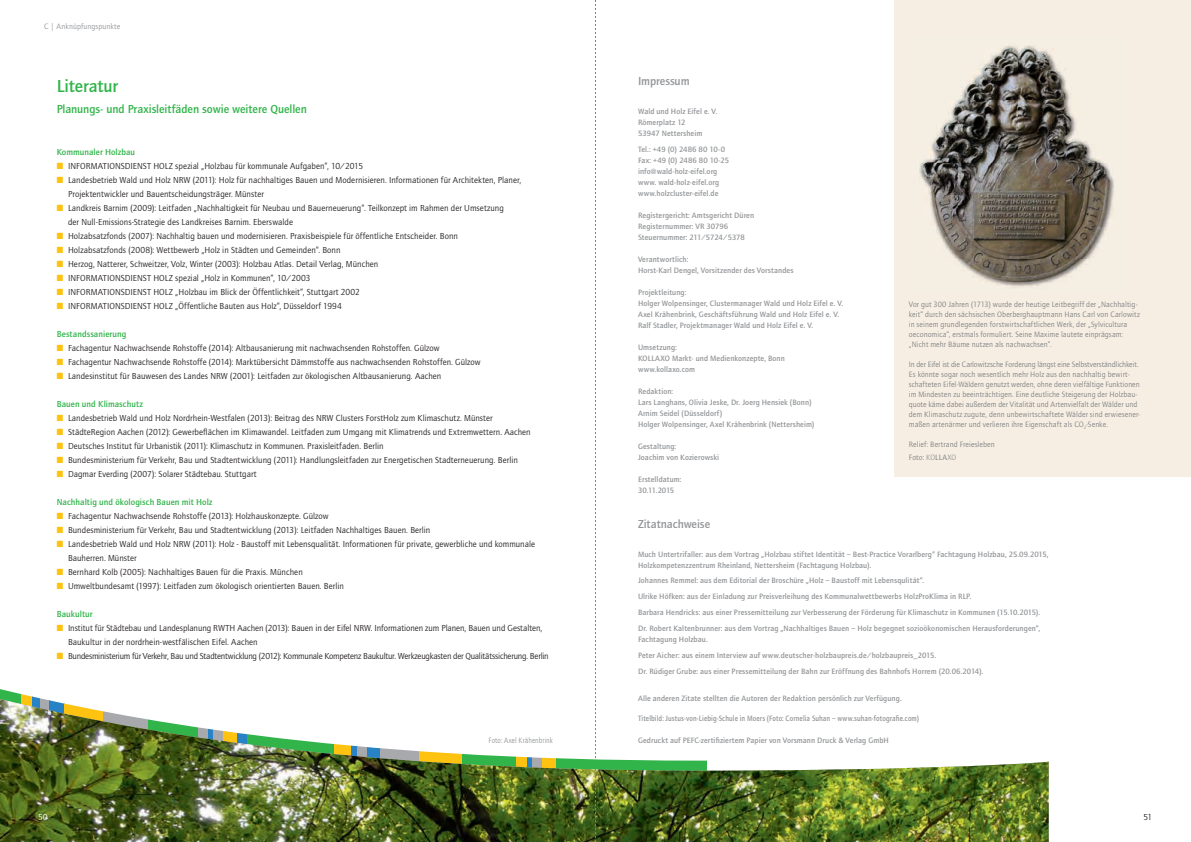
<style>
.page{position:relative;width:1191px;height:842px;background:#fff}
.page>*{position:absolute;margin:0;border:0;box-sizing:border-box;transform-origin:0 0}
.t1{font:500 18px "Quay Sans EF";color:#31b44a}
.t2{font:500 12px "Quay Sans EF";letter-spacing:-.005em;color:#31b44a}
.t3{font:500 12px "Quay Sans EF";letter-spacing:-.005em;color:#939598}
.t4{font:9px/14px "Quay Sans EF";letter-spacing:.005em;color:#231f20}
.t5{font:9px "Quay Sans EF";letter-spacing:-.025em;color:#231f20}
.t6{font:500 9px "Quay Sans EF";letter-spacing:.005em;color:#31b44a}
.t7{font:9px "Quay Sans EF";color:#fff}
.t8{font:500 8px/11px "Quay Sans EF";letter-spacing:.01em;color:#939598}
.t9{font:8px/10px "Quay Sans EF";letter-spacing:.01em;color:#808285}
.t10{font:500 8px "Quay Sans EF";letter-spacing:.01em;color:#939598;scale:.9 1}
.t11{font:8px "Quay Sans EF";letter-spacing:.01em;color:#939598;scale:.9 1}
.t12{font:8px "Quay Sans EF";letter-spacing:.01em;color:#939598}
.s1{color:#fec210}
.s2{color:#939598}
.s3{font-weight:500;color:#939598}
</style>
<div class="page">
<div style="left:894px;top:0;width:297px;height:477px;background:#f6eee2"></div>
<svg style="left:0;top:689px;width:22px;height:8px"></svg>
<svg style="left:22px;top:694px;width:11px;height:3px"></svg>
<img style="left:0;top:699px;width:1048px;height:143px">
<img style="left:919px;top:45px;width:195px;height:242px">
<svg style="left:595px;top:0;width:1px;height:842px"></svg>
<p class="t12" style="left:44px;top:22px;width:78px">C | Anknüpfungspunkte</p>
<h2 class="t3" style="left:638px;top:74px;width:53px">Impressum</h2>
<h1 class="t1" style="left:57px;top:76px;width:63px">Literatur</h1>
<h2 class="t2" style="left:57px;top:102px;width:252px">Planungs- und Praxisleitfäden sowie weitere Quellen</h2>
<p class="t8" style="left:638px;top:105px;width:81px">Wald und Holz Eifel e. V.<br>Römerplatz 12<br>53947 Nettersheim</p>
<p class="t8" style="left:638px;top:144px;width:93px">Tel.: +49 (0) 2486 80 10-0<br>Fax: +49 (0) 2486 80 10-25 info@wald-holz-eifel.org www. wald-holz-eifel.org www.holzcluster-eifel.de</p>
<p class="t8" style="left:638px;top:210px;width:118px">Registergericht: Amtsgericht Düren<br>Registernummer: VR 30796<br>Steuernummer: 211/5724/5378</p>
<p class="t8" style="left:638px;top:254px;width:157px">Verantwortlich:<br>Horst-Karl Dengel, Vorsitzender des Vorstandes</p>
<p class="t8" style="left:638px;top:287px;width:207px">Projektleitung:<br>Holger Wolpensinger, Clustermanager Wald und Holz Eifel e. V.<br>Axel Krähenbrink, Geschäftsführung Wald und Holz Eifel e. V.<br>Ralf Stadler, Projektmanager Wald und Holz Eifel e. V.</p>
<p class="t8" style="left:638px;top:342px;width:148px">Umsetzung:<br>KOLLAXO Markt- und Medienkonzepte, Bonn www.kollaxo.com</p>
<p class="t8" style="left:638px;top:386px;width:178px">Redaktion:<br>Lars Langhans, Olivia Jeske, Dr. Joerg Hensiek (Bonn)<br>Arnim Seidel (Düsseldorf)<br>Holger Wolpensinger, Axel Krähenbrink (Nettersheim)</p>
<p class="t8" style="left:638px;top:441px;width:83px">Gestaltung:<br>Joachim von Kozierowski</p>
<p class="t8" style="left:638px;top:474px;width:45px">Erstelldatum:<br>30.11.2015</p>
<p class="t6" style="left:57px;top:147px;width:80px">Kommunaler Holzbau</p>
<p class="t4" style="left:57px;top:159px;width:308px"><span class="s1">■</span> INFORMATIONSDIENST HOLZ spezial „Holzbau für kommunale Aufgaben“, 10/2015</p>
<p class="t4" style="left:68px;top:173px;width:454px;text-indent:-11px"><span class="s1">■</span> Landesbetrieb Wald und Holz NRW (2011): Holz für nachhaltiges Bauen und Modernisieren. Informationen für Architekten, Planer,<br>Projektentwickler und Bauentscheidungsträger. Münster</p>
<p class="t4" style="left:68px;top:201px;width:437px;text-indent:-11px"><span class="s1">■</span> Landkreis Barnim (2009): Leitfaden „Nachhaltigkeit für Neubau und Bauerneuerung“. Teilkonzept im Rahmen der Umsetzung der Null-Emissions-Strategie des Landkreises Barnim. Eberswalde</p>
<p class="t4" style="left:57px;top:229px;width:403px"><span class="s1">■</span> Holzabsatzfonds (2007): Nachhaltig bauen und modernisieren. Praxisbeispiele für öffentliche Entscheider. Bonn</p>
<p class="t4" style="left:57px;top:243px;width:285px"><span class="s1">■</span> Holzabsatzfonds (2008): Wettbewerb „Holz in Städten und Gemeinden“. Bonn</p>
<p class="t4" style="left:57px;top:257px;width:323px"><span class="s1">■</span> Herzog, Natterer, Schweitzer, Volz, Winter (2003): Holzbau Atlas. Detail Verlag, München</p>
<p class="t4" style="left:57px;top:271px;width:255px"><span class="s1">■</span> INFORMATIONSDIENST HOLZ spezial „Holz in Kommunen“, 10/2003</p>
<p class="t4" style="left:57px;top:285px;width:305px"><span class="s1">■</span> INFORMATIONSDIENST HOLZ „Holzbau im Blick der Öffentlichkeit“, Stuttgart 2002</p>
<p class="t4" style="left:57px;top:299px;width:287px"><span class="s1">■</span> INFORMATIONSDIENST HOLZ „Öffentliche Bauten aus Holz“, Düsseldorf 1994</p>
<p class="t6" style="left:57px;top:329px;width:71px">Bestandssanierung</p>
<p class="t4" style="left:57px;top:341px;width:384px"><span class="s1">■</span> Fachagentur Nachwachsende Rohstoffe (2014): Altbausanierung mit nachwachsenden Rohstoffen. Gülzow</p>
<p class="t4" style="left:57px;top:355px;width:425px"><span class="s1">■</span> Fachagentur Nachwachsende Rohstoffe (2014): Marktübersicht Dämmstoffe aus nachwachsenden Rohstoffen. Gülzow</p>
<p class="t4" style="left:57px;top:369px;width:386px"><span class="s1">■</span> Landesinstitut für Bauwesen des Landes NRW (2001): Leitfaden zur ökologischen Altbausanierung. Aachen</p>
<p class="t6" style="left:57px;top:399px;width:88px">Bauen und Klimaschutz</p>
<p class="t4" style="left:57px;top:411px;width:437px"><span class="s1">■</span> Landesbetrieb Wald und Holz Nordrhein-Westfalen (2013): Beitrag des NRW Clusters ForstHolz zum Klimaschutz. Münster</p>
<p class="t4" style="left:57px;top:425px;width:475px"><span class="s1">■</span> StädteRegion Aachen (2012): Gewerbeflächen im Klimawandel. Leitfaden zum Umgang mit Klimatrends und Extremwettern. Aachen</p>
<p class="t4" style="left:57px;top:439px;width:328px"><span class="s1">■</span> Deutsches Institut für Urbanistik (2011): Klimaschutz in Kommunen. Praxisleitfaden. Berlin</p>
<p class="t4" style="left:57px;top:453px;width:462px"><span class="s1">■</span> Bundesministerium für Verkehr, Bau und Stadtentwicklung (2011): Handlungsleitfaden zur Energetischen Stadterneuerung. Berlin</p>
<p class="t4" style="left:57px;top:467px;width:201px"><span class="s1">■</span> Dagmar Everding (2007): Solarer Städtebau. Stuttgart</p>
<p class="t6" style="left:57px;top:497px;width:157px">Nachhaltig und ökologisch Bauen mit Holz</p>
<p class="t4" style="left:57px;top:509px;width:273px"><span class="s1">■</span> Fachagentur Nachwachsende Rohstoffe (2013): Holzhauskonzepte. Gülzow</p>
<p class="t4" style="left:57px;top:523px;width:375px"><span class="s1">■</span> Bundesministerium für Verkehr, Bau und Stadtentwicklung (2013): Leitfaden Nachhaltiges Bauen. Berlin</p>
<p class="t4" style="left:68px;top:537px;width:468px;text-indent:-11px"><span class="s1">■</span> Landesbetrieb Wald und Holz NRW (2011): Holz - Baustoff mit Lebensqualität. Informationen für private, gewerbliche und kommunale<br>Bauherren. Münster</p>
<p class="t4" style="left:57px;top:565px;width:247px"><span class="s1">■</span> Bernhard Kolb (2005): Nachhaltiges Bauen für die Praxis. München</p>
<p class="t4" style="left:57px;top:579px;width:289px"><span class="s1">■</span> Umweltbundesamt (1997): Leitfaden zum ökologisch orientierten Bauen. Berlin</p>
<p class="t6" style="left:57px;top:609px;width:37px">Baukultur</p>
<p class="t4" style="left:68px;top:621px;width:476px;text-indent:-11px"><span class="s1">■</span> Institut für Städtebau und Landesplanung RWTH Aachen (2013): Bauen in der Eifel NRW. Informationen zum Planen, Bauen und Gestalten,<br>Baukultur in der nordrhein-westfälischen Eifel. Aachen</p>
<p class="t5" style="left:57px;top:651px;width:493px"><span class="s1">■</span> Bundesministerium für Verkehr, Bau und Stadtentwicklung (2012): Kommunale Kompetenz Baukultur. Werkzeugkasten der Qualitätssicherung. Berlin</p>
<p class="t9" style="left:909px;top:299px;width:232px">Vor gut 300 Jahren (1713) wurde der heutige Leitbegriff der „Nachhaltig&shy;keit“ durch den sächsischen Oberberghauptmann Hans Carl von Carlowitz in seinem grundlegenden forstwirtschaftlichen Werk, der „Sylvicultura oeconomica“, erstmals formuliert. Seine Maxime lautete einprägsam: „Nicht mehr Bäume nutzen als nachwachsen“.</p>
<p class="t9" style="left:909px;top:359px;width:233px">In der Eifel ist die Carlowitzsche Forderung längst eine Selbstverständlichkeit.<br>Es könnte sogar noch wesentlich mehr Holz aus den nachhaltig bewirt&shy;schafteten Eifel-Wäldern genutzt werden, ohne deren vielfältige Funktionen im Mindesten zu beeinträchtigen. Eine deutliche Steigerung der Holzbau&shy;quote käme dabei außerdem der Vitalität und Artenvielfalt der Wälder und dem Klimaschutz zugute, denn unbewirtschaftete Wälder sind erwiesener&shy;maßen artenärmer und verlieren ihre Eigenschaft als CO<sub>2</sub>-Senke.</p>
<p class="t9" style="left:909px;top:438px;width:87px;line-height:12.8px">Relief: Bertrand Freiesleben<br>Foto: <span class="s2">KO</span><span class="s3">LLA</span><span class="s2">XO</span></p>
<h2 class="t3" style="left:638px;top:518px;width:74px">Zitatnachweise</h2>
<p class="t8" style="left:638px;top:548px;width:412px">Much Untertrifaller: aus dem Vortrag „Holzbau stiftet Identität – Best-Practice Vorarlberg“ Fachtagung Holzbau, 25.09.2015,<br>Holzkompetenzzentrum Rheinland, Nettersheim (Fachtagung Holzbau).</p>
<p class="t8" style="left:638px;top:573px;width:404px;line-height:15.8px">Johannes Remmel: aus dem Editorial der Broschüre „Holz – Baustoff mit Lebensqulität“.<br>Ulrike Höfken: aus der Einladung zur Preisverleihung des Kommunalwettbewerbs HolzProKlima in RLP.<br>Barbara Hendricks: aus einer Pressemitteilung zur Verbesserung der Förderung für Klimaschutz in Kommunen (15.10.2015).<br>Dr. Robert Kaltenbrunner: aus dem Vortrag „Nachhaltiges Bauen – Holz begegnet sozioökonomischen Herausforderungen“,</p>
<p class="t8" style="left:638px;top:631px;width:347px;line-height:15.8px">Fachtagung Holzbau.<br>Peter Aicher: aus einem Interview auf www.deutscher-holzbaupreis.de/holzbaupreis_2015.<br>Dr. Rüdiger Grube: aus einer Pressemitteilung der Bahn zur Eröffnung des Bahnhofs Horrem (20.06.2014).</p>
<p class="t11" style="left:488px;top:736px;width:73px">Foto: Axel Krähenbrink</p>
<p class="t8" style="left:638px;top:693px;width:265px">Alle anderen Zitate stellten die Autoren der Redaktion persönlich zur Verfügung.</p>
<p class="t10" style="left:638px;top:714px;width:314px">Titelbild: Justus-von-Liebig-Schule in Moers (Foto: Cornelia Suhan – www.suhan-fotografie.com)</p>
<p class="t8" style="left:638px;top:735px;width:252px">Gedruckt auf PEFC-zertifiziertem Papier von Vorsmann Druck &amp; Verlag GmbH</p>
<p class="t7" style="left:38px;top:812px;width:11px">50</p>
<p class="t4" style="left:1143px;top:810px;width:10px">51</p>
</div>
